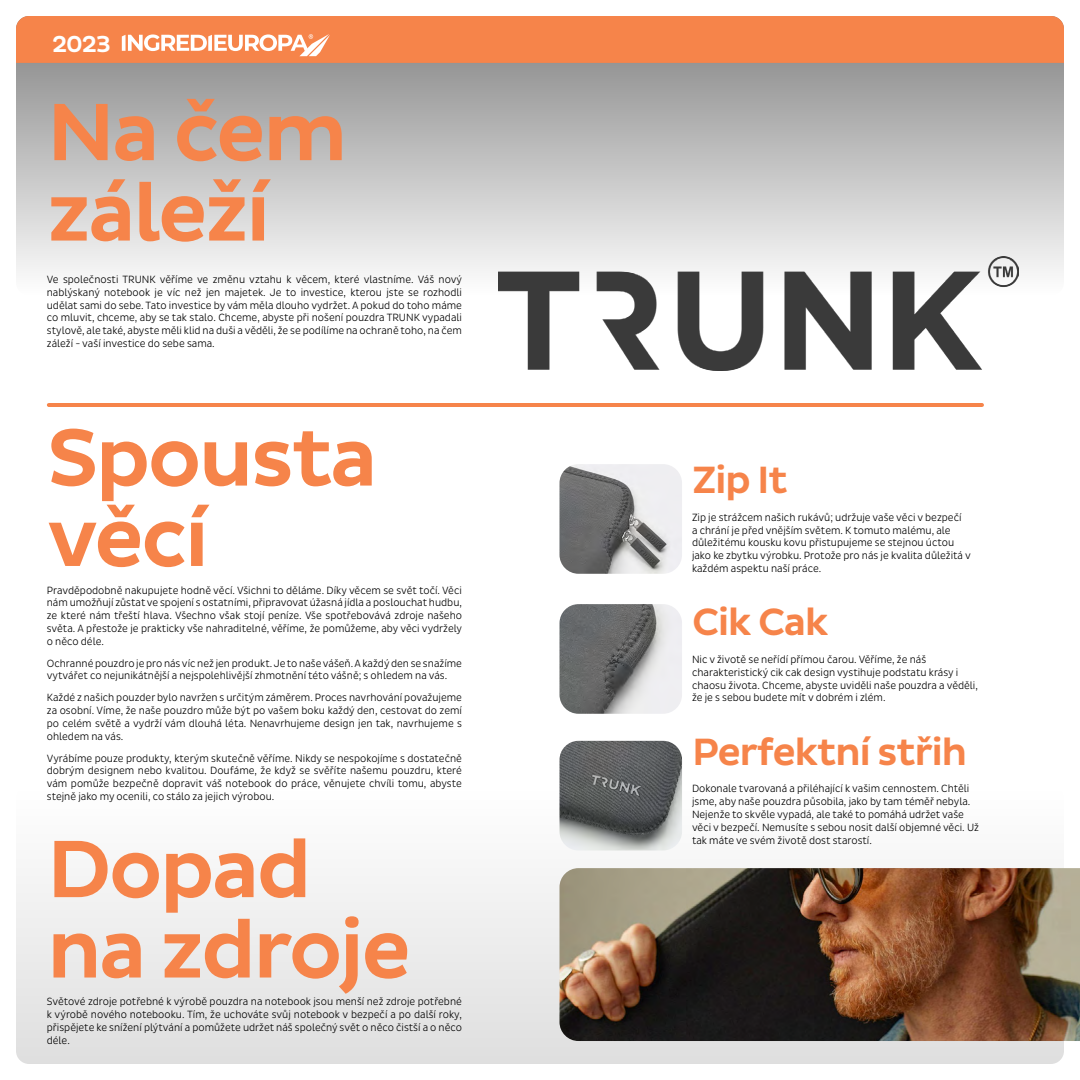
<style>
.page{position:relative;width:1080px;height:1080px;background:#fff}
.page>*{position:absolute;margin:0;border:0;box-sizing:border-box;transform-origin:0 0}
.t1{font:500 82.7px/80.4px "Pluto Sans";letter-spacing:-.04em;color:#f6844a}
.t2{font:500 38.7px "Pluto Sans";letter-spacing:-.04em;color:#f6844a}
.t3{font:500 23.5px "Pluto Sans";color:#fff}
.t4{font:300 10.7px/12.8px "Pluto Sans Cond";color:#000;text-align:justify}
</style>
<div class="page">
<svg style="left:16px;top:16px;width:1048px;height:280px"></svg>
<div style="left:16px;top:784px;width:1048px;height:280px;background:linear-gradient(to bottom,#fff,#dfdfdf);border-radius:13px"></div>
<img style="left:498px;top:256px;width:520px;height:115px">
<div style="left:16px;top:16px;width:1048px;height:47px;background:#f6844a"></div>
<svg style="left:122px;top:34px;width:208px;height:22px"></svg>
<hr style="left:49px;top:403px;width:933px;height:4px;background:#f6844a">
<img style="left:559px;top:464px;width:123px;height:110px">
<img style="left:559px;top:604px;width:123px;height:110px">
<img style="left:559px;top:741px;width:123px;height:109px">
<img style="left:559px;top:868px;width:521px;height:173px">
<h3 class="t3" style="left:52px;top:30px;width:60px">2023</h3>
<h1 class="t1" style="left:47px;top:94px;width:303px">Na čem záleží</h1>
<p class="t4" style="left:47px;top:273px;width:417px">Ve společnosti TRUNK věříme ve změnu vztahu k věcem, které vlastníme. Váš nový nablýskaný notebook je víc než jen majetek. Je to investice, kterou jste se rozhodli udělat sami do sebe. Tato investice by vám měla dlouho vydržet. A pokud do toho máme co mluvit, chceme, aby se tak stalo. Chceme, abyste při nošení pouzdra TRUNK vypadali stylově, ale také, abyste měli klid na duši a věděli, že se podílíme na ochraně toho, na čem záleží - vaší investice do sebe sama.</p>
<h1 class="t1" style="left:47px;top:419px;width:333px">Spousta věcí</h1>
<p class="t4" style="left:47px;top:584px;width:417px">Pravděpodobně nakupujete hodně věcí. Všichni to děláme. Díky věcem se svět točí. Věci nám umožňují zůstat ve spojení s ostatními, připravovat úžasná jídla a poslouchat hudbu, ze které nám třeští hlava. Všechno však stojí peníze. Vše spotřebovává zdroje našeho světa. A přestože je prakticky vše nahraditelné, věříme, že pomůžeme, aby věci vydržely o něco déle.</p>
<p class="t4" style="left:47px;top:657px;width:417px">Ochranné pouzdro je pro nás víc než jen produkt. Je to naše vášeň. A každý den se snažíme vytvářet co nejunikátnější a nejspolehlivější zhmotnění této vášně; s ohledem na vás.</p>
<p class="t4" style="left:47px;top:691px;width:417px">Každé z našich pouzder bylo navržen s určitým záměrem. Proces navrhování považujeme za osobní. Víme, že naše pouzdro může být po vašem boku každý den, cestovat do zemí po celém světě a vydrží vám dlouhá léta. Nenavrhujeme design jen tak, navrhujeme s ohledem na vás.</p>
<p class="t4" style="left:47px;top:752px;width:417px">Vyrábíme pouze produkty, kterým skutečně věříme. Nikdy se nespokojíme s dostatečně dobrým designem nebo kvalitou. Doufáme, že když se svěříte našemu pouzdru, které vám pomůže bezpečně dopravit váš notebook do práce, věnujete chvíli tomu, abyste stejně jako my ocenili, co stálo za jejich výrobou.</p>
<h1 class="t1" style="left:47px;top:831px;width:366px">Dopad na zdroje</h1>
<p class="t4" style="left:47px;top:995px;width:417px">Světové zdroje potřebné k výrobě pouzdra na notebook jsou menší než zdroje potřebné k výrobě nového notebooku. Tím, že uchováte svůj notebook v bezpečí a po další roky, přispějete ke snížení plýtvání a pomůžete udržet náš společný svět o něco čistší a o něco déle.</p>
<h2 class="t2" style="left:692px;top:458px;width:98px">Zip It</h2>
<p class="t4" style="left:692px;top:511px;width:280px;text-align:left">Zip je strážcem našich rukávů; udržuje vaše věci v bezpečí<br>a chrání je před vnějším světem. K tomuto malému, ale důležitému kousku kovu přistupujeme se stejnou úctou jako ke zbytku výrobku. Protože pro nás je kvalita důležitá v každém aspektu naší práce.</p>
<h2 class="t2" style="left:692px;top:600px;width:138px">Cik Cak</h2>
<p class="t4" style="left:692px;top:653px;width:287px;text-align:left">Nic v životě se neřídí přímou čarou. Věříme, že náš charakteristický cik cak design vystihuje podstatu krásy i chaosu života. Chceme, abyste uviděli naše pouzdra a věděli, že je s sebou budete mít v dobrém i zlém.</p>
<h2 class="t2" style="left:692px;top:730px;width:277px">Perfektní střih</h2>
<p class="t4" style="left:692px;top:782px;width:289px;text-align:left">Dokonale tvarovaná a přiléhající k vašim cennostem. Chtěli jsme, aby naše pouzdra působila, jako by tam téměř nebyla.<br>Nejenže to skvěle vypadá, ale také to pomáhá udržet vaše věci v bezpečí. Nemusíte s sebou nosit další objemné věci. Už tak máte ve svém životě dost starostí.</p>
</div>
